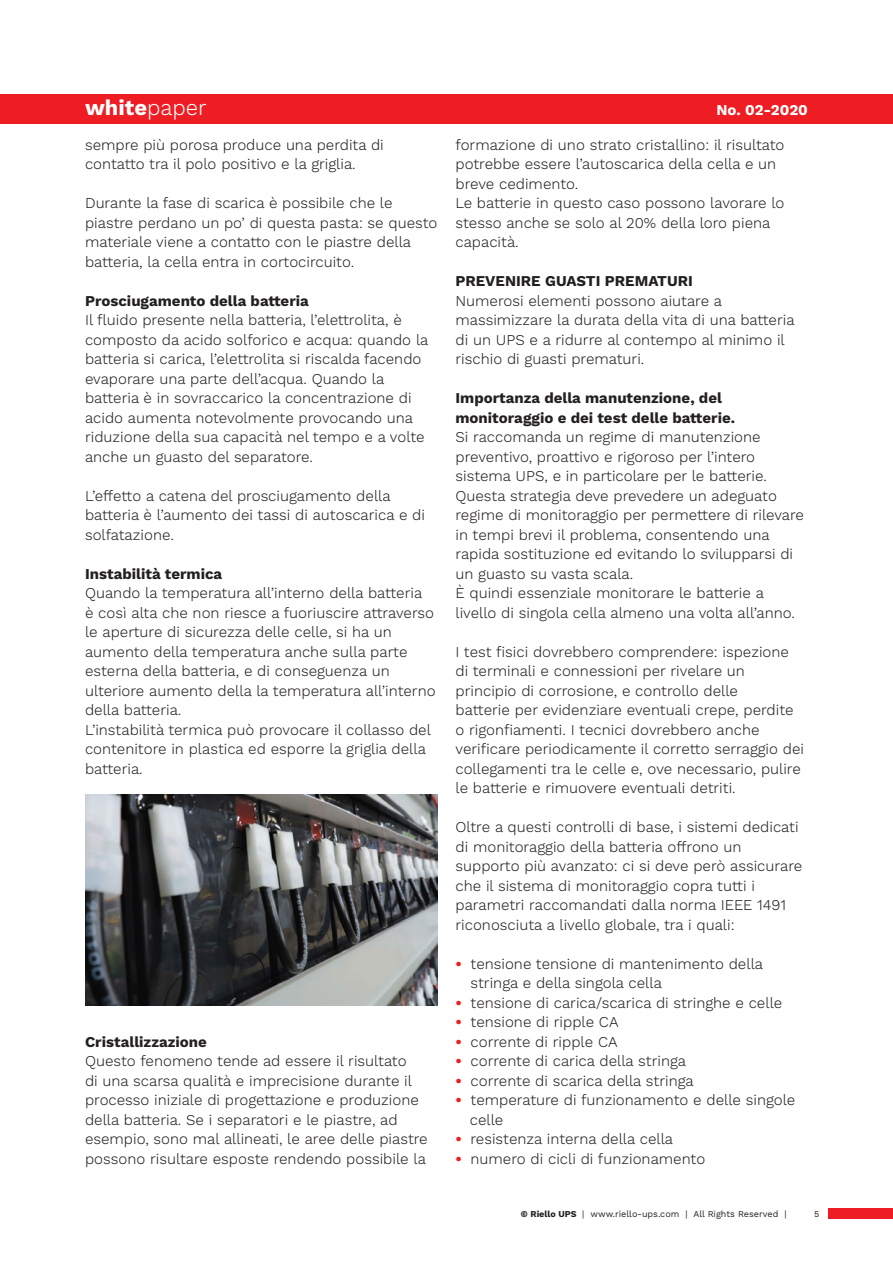
<style>
.page{position:relative;width:893px;height:1263px;background:#fff}
.page>*{position:absolute;margin:0;border:0;box-sizing:border-box;transform-origin:0 0}
.t1{font:700 21.9px "Work Sans";color:#fff}
.t2{font:300 15px/19.5px "Work Sans";color:#231f20}
.t3{font:700 15px/19.5px "Work Sans";color:#231f20}
.t4{font:700 15px "Work Sans";color:#fff}
.t5{font:9px "Work Sans";color:#231f20}
.s1{font-weight:300}
.s2{font-weight:700;color:#ee1d23}
.s3{font-weight:700}
</style>
<div class="page">
<div style="left:828px;top:1208px;width:65px;height:10px;background:#ee1d23"></div>
<div style="left:0;top:94px;width:893px;height:30px;background:#ee1d23"></div>
<img style="left:85px;top:794px;width:352px;height:211px">
<h1 class="t1" style="left:85px;top:95px;width:123px">white<span class="s1">paper</span></h1>
<p class="t4" style="left:716px;top:101px;width:93px">No. 02-2020</p>
<p class="t2" style="left:85px;top:135px;width:300px">sempre più porosa produce una perdita di contatto tra il polo positivo e la griglia.</p>
<p class="t2" style="left:85px;top:194px;width:354px">Durante la fase di scarica è possibile che le piastre perdano un po’ di questa pasta: se questo materiale viene a contatto con le piastre della batteria, la cella entra in cortocircuito.</p>
<p class="t3" style="left:85px;top:291px;width:225px">Prosciugamento della batteria</p>
<p class="t2" style="left:85px;top:311px;width:345px">Il fluido presente nella batteria, l’elettrolita, è composto da acido solforico e acqua: quando la batteria si carica, l’elettrolita si riscalda facendo evaporare una parte dell’acqua. Quando la batteria è in sovraccarico la concentrazione di acido aumenta notevolmente provocando una riduzione della sua capacità nel tempo e a volte anche un guasto del separatore.</p>
<p class="t2" style="left:85px;top:486px;width:341px">L’effetto a catena del prosciugamento della batteria è l’aumento dei tassi di autoscarica e di solfatazione.</p>
<p class="t3" style="left:85px;top:564px;width:139px">Instabilità termica</p>
<p class="t2" style="left:85px;top:584px;width:352px">Quando la temperatura all’interno della batteria<br>è così alta che non riesce a fuoriuscire attraverso le aperture di sicurezza delle celle, si ha un aumento della temperatura anche sulla parte esterna della batteria, e di conseguenza un ulteriore aumento della la temperatura all’interno della batteria.</p>
<p class="t2" style="left:85px;top:720px;width:347px">L’instabilità termica può provocare il collasso del contenitore in plastica ed esporre la griglia della batteria.</p>
<p class="t2" style="left:455px;top:135px;width:330px">formazione di uno strato cristallino: il risultato potrebbe essere l’autoscarica della cella e un breve cedimento.</p>
<p class="t2" style="left:455px;top:194px;width:330px">Le batterie in questo caso possono lavorare lo stesso anche se solo al 20% della loro piena capacità.</p>
<p class="t3" style="left:455px;top:272px;width:239px">PREVENIRE GUASTI PREMATURI</p>
<p class="t2" style="left:455px;top:291px;width:341px">Numerosi elementi possono aiutare a massimizzare la durata della vita di una batteria di un UPS e a ridurre al contempo al minimo il rischio di guasti prematuri.</p>
<p class="t3" style="left:455px;top:389px;width:281px">Importanza della manutenzione, del monitoraggio e dei test delle batterie.</p>
<p class="t2" style="left:455px;top:428px;width:313px">Si raccomanda un regime di manutenzione preventivo, proattivo e rigoroso per l’intero sistema UPS, e in particolare per le batterie.</p>
<p class="t2" style="left:455px;top:486px;width:350px">Questa strategia deve prevedere un adeguato regime di monitoraggio per permettere di rilevare in tempi brevi il problema, consentendo una rapida sostituzione ed evitando lo svilupparsi di un guasto su vasta scala.</p>
<p class="t2" style="left:455px;top:584px;width:341px">È quindi essenziale monitorare le batterie a livello di singola cella almeno una volta all’anno.</p>
<p class="t2" style="left:455px;top:642px;width:350px">I test fisici dovrebbero comprendere: ispezione di terminali e connessioni per rivelare un principio di corrosione, e controllo delle<br>batterie per evidenziare eventuali crepe, perdite o rigonfiamenti. I tecnici dovrebbero anche verificare periodicamente il corretto serraggio dei collegamenti tra le celle e, ove necessario, pulire le batterie e rimuovere eventuali detriti.</p>
<p class="t2" style="left:455px;top:818px;width:348px">Oltre a questi controlli di base, i sistemi dedicati di monitoraggio della batteria offrono un supporto più avanzato: ci si deve però assicurare che il sistema di monitoraggio copra tutti i parametri raccomandati dalla norma IEEE 1491 riconosciuta a livello globale, tra i quali:</p>
<p class="t2" style="left:470px;top:954px;width:294px;text-indent:-15px"><span class="s2">•</span> tensione tensione di mantenimento della stringa e della singola cella</p>
<p class="t2" style="left:455px;top:993px;width:328px"><span class="s2">•</span> tensione di carica/scarica di stringhe e celle</p>
<p class="t2" style="left:455px;top:1013px;width:165px"><span class="s2">•</span> tensione di ripple CA</p>
<p class="t2" style="left:455px;top:1032px;width:164px"><span class="s2">•</span> corrente di ripple CA</p>
<p class="t2" style="left:455px;top:1052px;width:232px"><span class="s2">•</span> corrente di carica della stringa</p>
<p class="t2" style="left:455px;top:1071px;width:240px"><span class="s2">•</span> corrente di scarica della stringa</p>
<p class="t2" style="left:470px;top:1091px;width:327px;text-indent:-14px"><span class="s2">•</span> temperature di funzionamento e delle singole celle</p>
<p class="t2" style="left:455px;top:1130px;width:219px"><span class="s2">•</span> resistenza interna della cella</p>
<p class="t2" style="left:455px;top:1149px;width:251px"><span class="s2">•</span> numero di cicli di funzionamento</p>
<p class="t3" style="left:85px;top:1032px;width:123px">Cristallizzazione</p>
<p class="t2" style="left:85px;top:1052px;width:344px">Questo fenomeno tende ad essere il risultato<br>di una scarsa qualità e imprecisione durante il processo iniziale di progettazione e produzione della batteria. Se i separatori e le piastre, ad esempio, sono mal allineati, le aree delle piastre possono risultare esposte rendendo possibile la</p>
<p class="t5" style="left:521px;top:1208px;width:267px"><span class="s3">© Riello UPS</span> | www.riello-ups.com | All Rights Reserved |</p>
<p class="t5" style="left:814px;top:1208px;width:7px">5</p>
</div>
